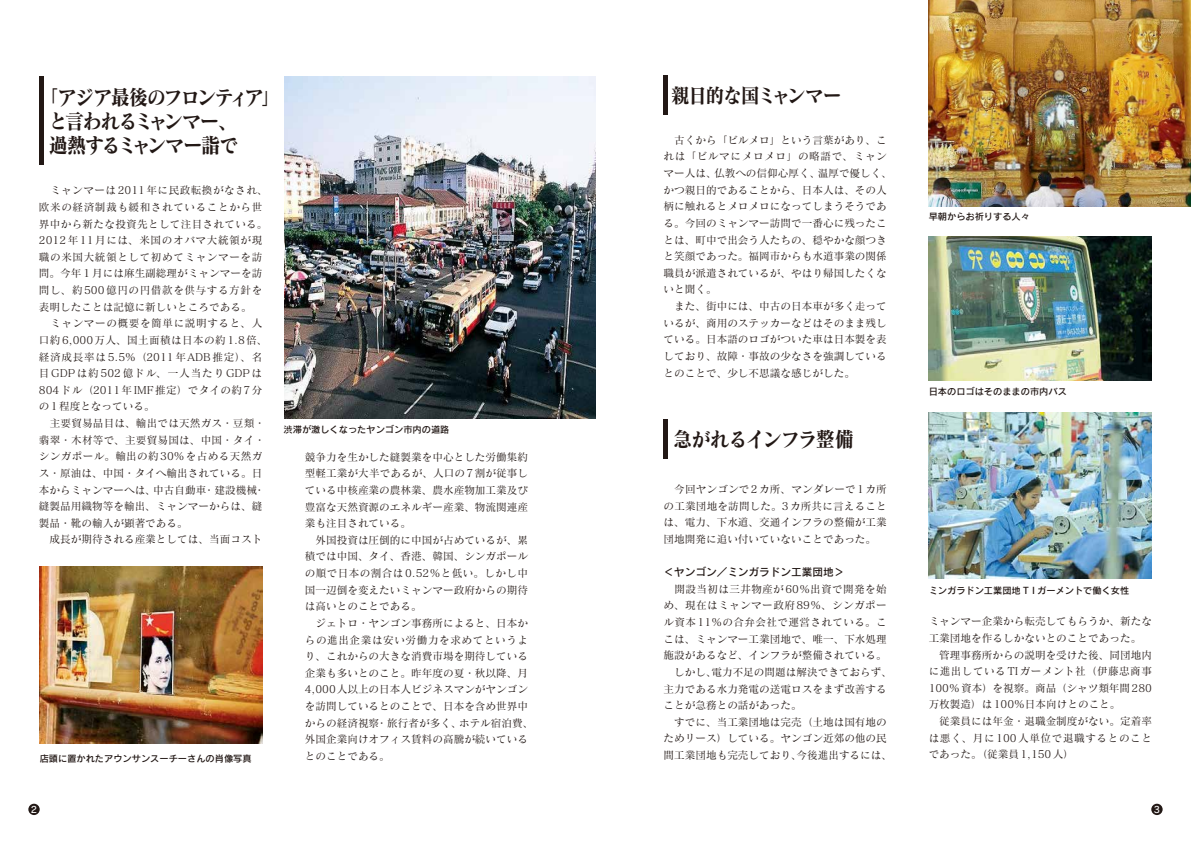
<style>
.page{position:relative;width:1191px;height:842px;background:#fff}
.page>*{position:absolute;margin:0;border:0;box-sizing:border-box;transform-origin:0 0}
.t1{font:21.3px/23.8px "Matisse Pro B";letter-spacing:-.075em;color:#221815;scale:.9 1}
.t2{font:21.3px "Matisse Pro B";letter-spacing:-.04em;color:#221815;scale:.9 1}
.t3{font:20.6px "Matisse Pro B";letter-spacing:-.06em;color:#221815;scale:.9 1}
.t4{font:10.6px/16.6px "Matisse Pro M";color:#221815}
.t5{font:10.6px/16.6px "Matisse Pro M";letter-spacing:.025em;color:#221815}
.t6{font:10.6px "Rodin Pro DB";color:#221815}
.t7{font:9.2px "Rodin Pro DB";color:#221815}
.t8{font:9px "Rodin Pro DB";color:#fff}
</style>
<div class="page">
<div style="left:1151px;top:804px;width:11px;height:11px;background:#221815;border-radius:50%"></div>
<div style="left:28px;top:804px;width:12px;height:11px;background:#221815;border-radius:50%"></div>
<div style="left:663px;top:75px;width:5px;height:40px;background:#221815"></div>
<div style="left:663px;top:419px;width:5px;height:40px;background:#221815"></div>
<img style="left:40px;top:566px;width:222px;height:178px">
<img style="left:285px;top:77px;width:310px;height:341px">
<hr style="left:40px;top:77px;width:4px;height:88px;background:#221815">
<img style="left:928px;top:0;width:263px;height:206px">
<img style="left:928px;top:237px;width:223px;height:143px">
<img style="left:928px;top:412px;width:223px;height:166px">
<h1 class="t1" style="left:49px;top:84px;width:259px;text-indent:-10px">「アジア最後のフロンティア」と言われるミャンマー、<br>過熱するミャンマー詣で</h1>
<p class="t5" style="left:39px;top:182px;width:230px">　ミャンマーは2011年に民政転換がなされ、欧米の経済制裁も緩和されていることから世界中から新たな投資先として注目されている。<br>2012年11月には、米国のオバマ大統領が現職の米国大統領として初めてミャンマーを訪問。今年１月には麻生副総理がミャンマーを訪問し、約500億円の円借款を供与する方針を表明したことは記憶に新しいところである。<br>　ミャンマーの概要を簡単に説明すると、人口約6,000万人、国土面積は日本の約1.8倍、経済成長率は5.5%（2011年ADB推定）、名目GDPは約502億ドル、一人当たりGDPは<br>804ドル（2011年IMF推定）でタイの約7分の1程度となっている。<br>　主要貿易品目は、輸出では天然ガス・豆類・翡翠・木材等で、主要貿易国は、中国・タイ・シンガポール。輸出の約30%を占める天然ガス・原油は、中国・タイへ輸出されている。日本からミャンマーへは、中古自動車・建設機械・縫製品用織物等を輸出、ミャンマーからは、縫製品・靴の輸入が顕著である。<br>　成長が期待される産業としては、当面コスト</p>
<p class="t7" style="left:40px;top:753px;width:213px">店頭に置かれたアウンサンスーチーさんの肖像写真</p>
<p class="t7" style="left:283px;top:423px;width:167px">渋滞が激しくなったヤンゴン市内の道路</p>
<p class="t4" style="left:305px;top:448px;width:230px">競争力を生かした縫製業を中心とした労働集約型軽工業が大半であるが、人口の7割が従事している中核産業の農林業、農水産物加工業及び豊富な天然資源のエネルギー産業、物流関連産業も注目されている。<br>　外国投資は圧倒的に中国が占めているが、累積では中国、タイ、香港、韓国、シンガポールの順で日本の割合は0.52％と低い。しかし中国一辺倒を変えたいミャンマー政府からの期待は高いとのことである。<br>　ジェトロ・ヤンゴン事務所によると、日本からの進出企業は安い労働力を求めてというより、これからの大きな消費市場を期待している企業も多いとのこと。昨年度の夏・秋以降、月<br>4,000人以上の日本人ビジネスマンがヤンゴンを訪問しているとのことで、日本を含め世界中からの経済視察・旅行者が多く、ホテル宿泊費、外国企業向けオフィス賃料の高騰が続いているとのことである。</p>
<h2 class="t3" style="left:671px;top:82px;width:191px">親日的な国ミャンマー</h2>
<p class="t4" style="left:663px;top:131px;width:230px">　古くから「ビルメロ」という言葉があり、これは「ビルマにメロメロ」の略語で、ミャンマー人は、仏教への信仰心厚く、温厚で優しく、かつ親日的であることから、日本人は、その人柄に触れるとメロメロになってしまうそうである。今回のミャンマー訪問で一番心に残ったことは、町中で出会う人たちの、穏やかな顔つきと笑顔であった。福岡市からも水道事業の関係職員が派遣されているが、やはり帰国したくないと聞く。<br>　また、街中には、中古の日本車が多く走っているが、商用のステッカーなどはそのまま残している。日本語のロゴがついた車は日本製を表しており、故障・事故の少なさを強調しているとのことで、少し不思議な感じがした。</p>
<h1 class="t2" style="left:673px;top:425px;width:202px">急がれるインフラ整備</h1>
<p class="t4" style="left:663px;top:480px;width:225px;text-align:justify">　今回ヤンゴンで 2カ所、マンダレーで 1カ所の工業団地を訪問した。3カ所共に言えることは、電力、下水道、交通インフラの整備が工業団地開発に追い付いていないことであった。</p>
<p class="t6" style="left:663px;top:565px;width:182px">＜ヤンゴン／ミンガラドン工業団地＞</p>
<p class="t4" style="left:663px;top:580px;width:230px">　開設当初は三井物産が60％出資で開発を始め、現在はミャンマー政府89％、シンガポール資本11％の合弁会社で運営されている。ここは、ミャンマー工業団地で、唯一、下水処理施設があるなど、インフラが整備されている。　しかし、電力不足の問題は解決できておらず、主力である水力発電の送電ロスをまず改善することが急務との話があった。<br>　すでに、当工業団地は完売（土地は国有地のためリース）している。ヤンゴン近郊の他の民間工業団地も完売しており、今後進出するには、</p>
<p class="t7" style="left:928px;top:210px;width:103px">早朝からお祈りする人々</p>
<p class="t7" style="left:928px;top:385px;width:140px">日本のロゴはそのままの市内バス</p>
<p class="t7" style="left:928px;top:584px;width:202px">ミンガラドン工業団地 T I ガーメントで働く女性</p>
<p class="t4" style="left:928px;top:613px;width:225px">ミャンマー企業から転売してもらうか、新たな工業団地を作るしかないとのことであった。　管理事務所からの説明を受けた後、同団地内に進出しているTIガーメント社（伊藤忠商事<br>100%資本）を視察。商品（シャツ類年間280万枚製造）は100％日本向けとのこと。　<br>　従業員には年金・退職金制度がない。定着率は悪く、月に100人単位で退職するとのことであった。（従業員1,150人）</p>
<p class="t8" style="left:31px;top:803px;width:8px">2</p>
<p class="t8" style="left:1153px;top:803px;width:8px">3</p>
</div>
